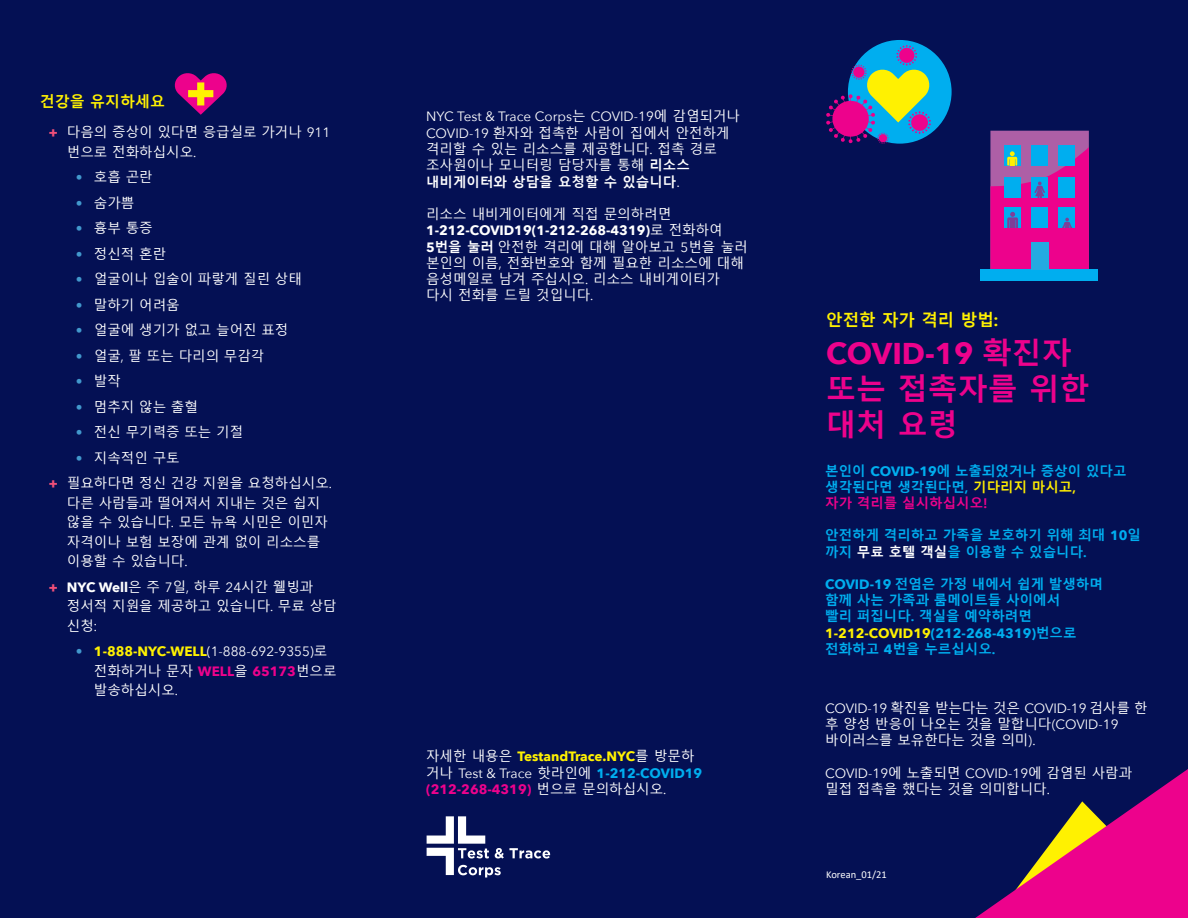
<style>
.page{position:relative;width:1188px;height:918px;background:#041054}
.page>*{position:absolute;margin:0;border:0;box-sizing:border-box;transform-origin:0 0}
.t1{font:700 30px/36.2px "Malgun Gothic";color:#ed028c}
.t2{font:700 30px "Avenir Next";color:#ed028c}
.t3{font:700 16.5px "Malgun Gothic";color:#fff101}
.t4{font:700 15px "Malgun Gothic";color:#fff101}
.t5{font:13.5px/16.2px "Malgun Gothic";color:#fff}
.t6{font:700 13.5px/16.2px "Malgun Gothic";color:#00aeef}
.t7{font:13.5px "Avenir Next";color:#fff}
.t8{font:700 13.5px "Avenir Next";color:#fff}
.t9{font:700 13.5px "Avenir Next";color:#00aeef}
.t10{font:10.5px "Calibri";color:#fff}
.s1{font-family:"Avenir Next";font-weight:800;color:#f04f79}
.s2{font-family:"Avenir Next"}
.s3{font-family:"Avenir Next";font-weight:800;color:#4298cd}
.s4{font-family:"Avenir Next";font-weight:700}
.s5{font-weight:800;color:#4298cd}
.s6{font-weight:700;color:#fff101}
.s7{font-family:"Malgun Gothic"}
.s8{font-family:"Avenir Next";font-weight:700;color:#ed028c}
.s9{font-weight:700}
.s10{font-family:"Malgun Gothic";font-weight:400}
.s11{font-family:"Avenir Next";font-weight:700;color:#fff101}
.s12{font-family:"Avenir Next";font-weight:700;color:#00aeef}
.s13{color:#ffed01}
.s14{color:#ed028b}
.s15{color:#fff}
.s16{color:#fff101}
</style>
<div class="page">
<svg style="left:427px;top:816px;width:123px;height:62px"></svg>
<svg style="left:975px;top:769px;width:213px;height:149px"></svg>
<div style="left:981px;top:270px;width:117px;height:11px;background:#00aeef"></div>
<svg style="left:990px;top:131px;width:99px;height:139px"></svg>
<div style="left:848px;top:40px;width:103px;height:104px;background:#00aeef;border-radius:50%"></div>
<svg style="left:826px;top:45px;width:105px;height:99px"></svg>
<svg style="left:174px;top:73px;width:53px;height:42px"></svg>
<div style="left:188px;top:90px;width:25px;height:7px;background:#fff101"></div>
<div style="left:197px;top:82px;width:7px;height:23px;background:#fff101"></div>
<p class="t4" style="left:40px;top:93px;width:127px">건강을 유지하세요</p>
<p class="t5" style="left:67px;top:123px;width:265px;line-height:19.5px;text-indent:-18px"><span class="s1">+</span> 다음의 증상이 있다면 응급실로 가거나 <span class="s2">911 </span>번으로 전화하십시오.</p>
<p class="t5" style="left:76px;top:170px;width:78px"><span class="s3">•</span> 호흡 곤란</p>
<p class="t5" style="left:76px;top:195px;width:60px"><span class="s3">•</span> 숨가쁨</p>
<p class="t5" style="left:76px;top:221px;width:78px"><span class="s3">•</span> 흉부 통증</p>
<p class="t5" style="left:76px;top:246px;width:92px"><span class="s3">•</span> 정신적 혼란</p>
<p class="t5" style="left:76px;top:272px;width:228px"><span class="s3">•</span> 얼굴이나 입술이 파랗게 질린 상태</p>
<p class="t5" style="left:76px;top:297px;width:105px"><span class="s3">•</span> 말하기 어려움</p>
<p class="t5" style="left:76px;top:323px;width:214px"><span class="s3">•</span> 얼굴에 생기가 없고 늘어진 표정</p>
<p class="t5" style="left:76px;top:348px;width:190px"><span class="s3">•</span> 얼굴, 팔 또는 다리의 무감각</p>
<p class="t5" style="left:76px;top:374px;width:46px"><span class="s3">•</span> 발작</p>
<p class="t5" style="left:76px;top:399px;width:123px"><span class="s3">•</span> 멈추지 않는 출혈</p>
<p class="t5" style="left:76px;top:425px;width:169px"><span class="s3">•</span> 전신 무기력증 또는 기절</p>
<p class="t5" style="left:49px;top:446px;width:284px;line-height:25.5px;text-indent:27px"><span class="s3">•</span> 지속적인 구토<br><span class="s1">+</span> 필요하다면 정신 건강 지원을 요청하십시오.</p>
<p class="t5" style="left:67px;top:494px;width:262px;line-height:19.5px">다른 사람들과 떨어져서 지내는 것은 쉽지 않을 수 있습니다. 모든 뉴욕 시민은 이민자 자격이나 보험 보장에 관계 없이 리소스를 이용할 수 있습니다.</p>
<p class="t5" style="left:67px;top:578px;width:271px;line-height:19.5px;text-indent:-18px"><span class="s1">+</span> <span class="s4">NYC Well</span>은 주 <span class="s2">7</span>일, 하루 <span class="s2">24</span>시간 웰빙과 정서적 지원을 제공하고 있습니다. 무료 상담 신청:</p>
<p class="t7" style="left:76px;top:640px;width:253px"><span class="s5">•</span> <span class="s6">1-888-NYC-WELL</span>(1-888-692-9355)<span class="s7">로</span></p>
<p class="t5" style="left:94px;top:662px;width:244px;line-height:19.5px">전화하거나 문자 <span class="s8">WELL</span>을 <span class="s8">65173</span>번으로 발송하십시오.</p>
<p class="t7" style="left:426px;top:105px;width:315px">NYC Test &amp; Trace Corps<span class="s7">는</span> COVID-19<span class="s7">에 감염되거나</span></p>
<p class="t5" style="left:426px;top:125px;width:305px"><span class="s2">COVID-19</span> 환자와 접촉한 사람이 집에서 안전하게 격리할 수 있는 리소스를 제공합니다. 접촉 경로 조사원이나 모니터링 담당자를 통해 <span class="s9">리소스 내비게이터와 상담을 요청할 수 있습니다</span><span class="s2">.</span></p>
<p class="t5" style="left:426px;top:206px;width:247px">리소스 내비게이터에게 직접 문의하려면</p>
<p class="t8" style="left:426px;top:219px;width:298px">1-212-COVID19(1-212-268-4319)<span class="s10">로 전화하여</span></p>
<p class="t5" style="left:426px;top:239px;width:323px"><span class="s4">5</span><span class="s9">번을 눌러</span> 안전한 격리에 대해 알아보고 <span class="s2">5</span>번을 눌러 본인의 이름, 전화번호와 함께 필요한 리소스에 대해 음성메일로 남겨 주십시오. 리소스 내비게이터가 다시 전화를 드릴 것입니다.</p>
<p class="t5" style="left:426px;top:749px;width:278px">자세한 내용은 <span class="s11">TestandTrace.NYC</span>를 방문하 거나 <span class="s2">Test &amp; Trace</span> 핫라인에 <span class="s12">1-212-COVID19 </span><span class="s8">(212-268-4319)</span> 번으로 문의하십시오.</p>
<p class="t3" style="left:826px;top:310px;width:173px">안전한 자가 격리 방법:</p>
<h1 class="t2" style="left:826px;top:328px;width:247px">COVID-19 <span class="s7">확진자</span></h1>
<h1 class="t1" style="left:826px;top:372px;width:265px">또는 접촉자를 위한 대처 요령</h1>
<p class="t6" style="left:825px;top:463px;width:303px">본인이 <span class="s2">COVID-19</span>에 노출되었거나 증상이 있다고 생각된다면 생각된다면, <span class="s13">기다리지 마시고,<br></span><span class="s14">자가 격리를 실시하십시오!</span></p>
<p class="t6" style="left:825px;top:527px;width:317px">안전하게 격리하고 가족을 보호하기 위해 최대 <span class="s2">10</span>일 까지 <span class="s15">무료 호텔 객실</span>을 이용할 수 있습니다.</p>
<p class="t6" style="left:825px;top:576px;width:279px"><span class="s2">COVID-19</span> 전염은 가정 내에서 쉽게 발생하며 함께 사는 가족과 룸메이트들 사이에서<br>빨리 퍼집니다. 객실을 예약하려면</p>
<p class="t9" style="left:825px;top:621px;width:253px"><span class="s16">1-212-COVID19</span>(212-268-4319)<span class="s7">번으로</span></p>
<p class="t6" style="left:825px;top:641px;width:172px">전화하고 <span class="s2">4</span>번을 누르십시오.</p>
<p class="t7" style="left:825px;top:697px;width:324px">COVID-19 <span class="s7">확진을 받는다는 것은</span> COVID-19 <span class="s7">검사를 한</span></p>
<p class="t5" style="left:825px;top:716px;width:295px">후 양성 반응이 나오는 것을 말합니다(<span class="s2">COVID-19 </span>바이러스를 보유한다는 것을 의미).</p>
<p class="t7" style="left:825px;top:761px;width:308px">COVID-19<span class="s7">에 노출되면</span> COVID-19<span class="s7">에 감염된 사람과</span></p>
<p class="t5" style="left:825px;top:781px;width:226px">밀접 접촉을 했다는 것을 의미합니다.</p>
<p class="t10" style="left:826px;top:867px;width:62px">Korean_01/21</p>
</div>
